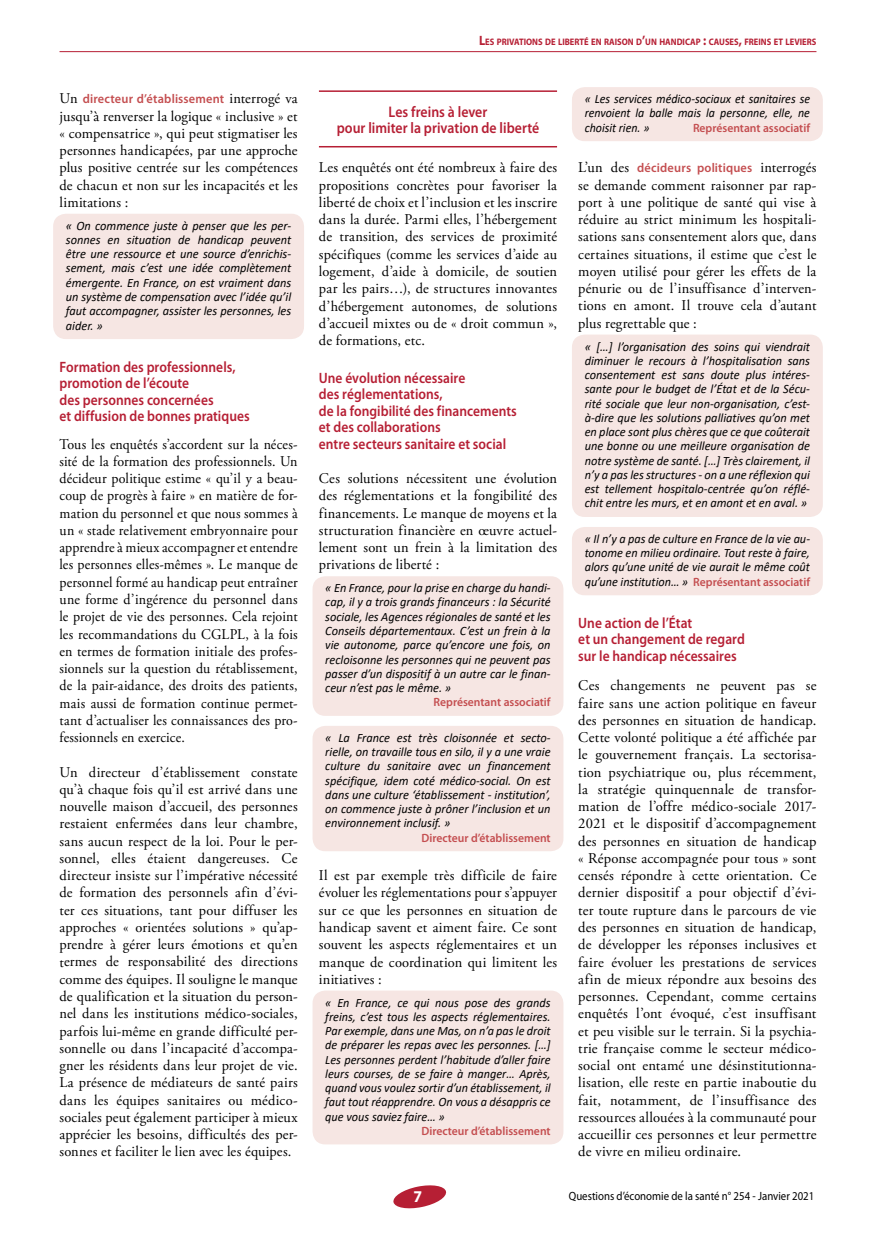
<style>
.page{position:relative;width:876px;height:1234px;background:#fff}
.page>*{position:absolute;margin:0;border:0;box-sizing:border-box;transform-origin:0 0}
.t1{font:700 16.5px "Myriad Pro";color:#fff;scale:.95 1}
.t2{font:600 15.3px/15.8px "Myriad Pro";color:#b61f34;text-align:center;scale:.9 1}
.t3{font:600 15px/16.5px "Myriad Pro";color:#b61f34;scale:.9 1}
.t4{font:14.85px/17.2px "Adobe Garamond Pro";letter-spacing:.01em;color:#000;text-align:justify}
.t5{font:14.85px/17.2px "Adobe Garamond Pro";letter-spacing:.01em;color:#000;text-align:justify;scale:.94 1}
.t6{font:italic 12.75px/14.2px "Calibri";color:#000;text-align:justify}
.t7{font:italic 12.75px/14.2px "Calibri";color:#000;text-align:justify;scale:.96 1}
.t8{font:italic 12.75px/14.2px "Calibri";color:#000;text-align:justify;scale:.94 1}
.t9{font:600 12.75px "Myriad Pro";letter-spacing:.015em;color:#c44e50}
.t10{font:600 12px "Myriad Pro";color:#c44e50}
.t11{font:12px "Myriad Pro";color:#000;scale:.9 1}
.t12{font:700 9.45px "Myriad Pro";color:#b61f34;scale:.9 1}
.s1{font-family:"Adobe Garamond Pro";font-weight:400;font-size:14.85px;color:#000}
.s2{font-size:13.5px}
.s3{font-family:"Calibri";font-weight:400;font-style:italic;font-size:12.75px;color:#000}
</style>
<div class="page">
<svg style="left:393px;top:1185px;width:54px;height:24px"></svg>
<hr style="left:60px;top:51px;width:756px;height:1px;background:#b61f34">
<div style="left:53px;top:214px;width:251px;height:125px;background:#f6e6e3;border-radius:13px"></div>
<hr style="left:319px;top:90px;width:238px;height:2px;background:#b61f34">
<hr style="left:319px;top:146px;width:238px;height:1px;background:#b61f34">
<div style="left:313px;top:576px;width:250px;height:139px;background:#f6e6e3;border-radius:13px"></div>
<div style="left:313px;top:725px;width:250px;height:126px;background:#f6e6e3;border-radius:13px"></div>
<div style="left:313px;top:990px;width:250px;height:154px;background:#f6e6e3;border-radius:13px"></div>
<div style="left:572px;top:87px;width:251px;height:54px;background:#f6e6e3;border-radius:13px"></div>
<div style="left:572px;top:334px;width:251px;height:183px;background:#f6e6e3;border-radius:13px"></div>
<div style="left:572px;top:527px;width:251px;height:68px;background:#f6e6e3;border-radius:13px"></div>
<p class="t9" style="left:60px;top:92px;width:240px"><span class="s1">Un</span> directeur d’établissement <span class="s1">interrogé va</span></p>
<p class="t4" style="left:60px;top:108px;width:240px">jusqu’à renverser la logique « inclusive » et « compensatrice », qui peut stigmatiser les personnes handicapées, par une approche plus positive centrée sur les compétences de chacun et non sur les incapacités et les limitations :</p>
<p class="t6" style="left:66px;top:218px;width:227px">« On commence juste à penser que les per&shy;sonnes en situation de handicap peuvent être une ressource et une source d’enrichis&shy;sement, mais c’est une idée complètement émergente. En France, on est vraiment dans un système de compensation avec l’idée qu’il faut accompagner, assister les personnes, les aider. »</p>
<p class="t3" style="left:60px;top:358px;width:213px">Formation des professionnels, promotion de l’écoute<br>des personnes concernées<br>et diffusion de bonnes pratiques</p>
<p class="t5" style="left:60px;top:435px;width:255px">Tous les enquêtés s’accordent sur la néces&shy;sité de la formation des professionnels. Un décideur politique estime « qu’il y a beau&shy;coup de progrès à faire » en matière de for&shy;mation du personnel et que nous sommes à un « stade relativement embryonnaire pour apprendre à mieux accompagner et entendre les personnes elles-mêmes ». Le manque de personnel formé au handicap peut entraîner une forme d’ingérence du personnel dans le projet de vie des personnes. Cela rejoint les recommandations du CGLPL, à la fois en termes de formation initiale des profes&shy;sionnels sur la question du rétablissement, de la pair-aidance, des droits des patients, mais aussi de formation continue permet&shy;tant d’actualiser les connaissances des pro&shy;fessionnels en exercice.</p>
<p class="t4" style="left:60px;top:763px;width:240px">Un directeur d’établissement constate qu’à chaque fois qu’il est arrivé dans une nouvelle maison d’accueil, des personnes restaient enfermées dans leur chambre, sans aucun respect de la loi. Pour le per&shy;sonnel, elles étaient dangereuses. Ce directeur insiste sur l’impérative nécessité de formation des personnels afin d’évi&shy;ter ces situations, tant pour diffuser les approches « orientées solutions » qu’ap&shy;prendre à gérer leurs émotions et qu’en termes de responsabilité des directions comme des équipes. Il souligne le manque de qualification et la situation du person&shy;nel dans les institutions médico-sociales, parfois lui-même en grande difficulté per&shy;sonnelle ou dans l’incapacité d’accompa&shy;gner les résidents dans leur projet de vie.<br>La présence de médiateurs de santé pairs dans les équipes sanitaires ou médico&shy;sociales peut également participer à mieux apprécier les besoins, difficultés des per&shy;sonnes et faciliter le lien avec les équipes.</p>
<p class="t12" style="left:479px;top:36px;width:376px"><span class="s2">L</span>ES PRIVATIONS DE LIBERTÉ EN RAISON D<span class="s2">’</span>UN HANDICAP <span class="s2">:</span> CAUSES<span class="s2">,</span> FREINS ET LEVIERS</p>
<p class="t2" style="left:337px;top:105px;width:227px">Les freins à lever<br>pour limiter la privation de liberté</p>
<p class="t4" style="left:319px;top:159px;width:240px">Les enquêtés ont été nombreux à faire des propositions concrètes pour favoriser la liberté de choix et l’inclusion et les inscrire dans la durée. Parmi elles, l’hébergement de transition, des services de proximité spécifiques (comme les services d’aide au logement, d’aide à domicile, de soutien par les pairs…), de structures innovantes d’hébergement autonomes, de solutions d’accueil mixtes ou de « droit commun », de formations, etc.</p>
<p class="t3" style="left:319px;top:369px;width:221px">Une évolution nécessaire<br>des réglementations,<br>de la fongibilité des financements et des collaborations<br>entre secteurs sanitaire et social</p>
<p class="t4" style="left:319px;top:470px;width:240px">Ces solutions nécessitent une évolution des réglementations et la fongibilité des financements. Le manque de moyens et la structuration financière en œuvre actuel&shy;lement sont un frein à la limitation des privations de liberté :</p>
<p class="t6" style="left:325px;top:580px;width:227px">« En France, pour la prise en charge du handi&shy;cap, il y a trois grands financeurs : la Sécurité sociale, les Agences régionales de santé et les Conseils départementaux. C’est un frein à la vie autonome, parce qu’encore une fois, on recloisonne les personnes qui ne peuvent pas passer d’un dispositif à un autre car le finan&shy;ceur n’est pas le même. »</p>
<p class="t10" style="left:434px;top:695px;width:119px">Représentant associatif</p>
<p class="t6" style="left:325px;top:729px;width:227px">« La France est très cloisonnée et secto&shy;rielle, on travaille tous en silo, il y a une vraie culture du sanitaire avec un financement spécifique, idem coté médico-social. On est dans une culture ‘établissement - institution’, on commence juste à prôner l’inclusion et un environnement inclusif. »</p>
<p class="t10" style="left:421px;top:830px;width:131px">Directeur d’établissement</p>
<p class="t4" style="left:319px;top:867px;width:240px">Il est par exemple très difficile de faire évoluer les réglementations pour s’appuyer sur ce que les personnes en situation de handicap savent et aiment faire. Ce sont souvent les aspects réglementaires et un manque de coordination qui limitent les initiatives :</p>
<p class="t7" style="left:325px;top:994px;width:236px">« En France, ce qui nous pose des grands freins, c’est tous les aspects réglementaires.<br>Par exemple, dans une Mas, on n’a pas le droit de préparer les repas avec les personnes. […] Les personnes perdent l’habitude d’aller faire leurs courses, de se faire à manger… Après, quand vous voulez sortir d’un établissement, il faut tout réapprendre. On vous a désappris ce que vous saviez faire… »</p>
<p class="t10" style="left:421px;top:1123px;width:131px">Directeur d’établissement</p>
<p class="t8" style="left:585px;top:91px;width:241px">« Les services médico-sociaux et sanitaires se renvoient la balle mais la personne, elle, ne choisit rien. »</p>
<p class="t10" style="left:693px;top:121px;width:119px">Représentant associatif</p>
<p class="t9" style="left:578px;top:161px;width:240px"><span class="s1">L’un des</span> décideurs politiques <span class="s1">interrogés</span></p>
<p class="t4" style="left:578px;top:177px;width:240px">se demande comment raisonner par rap&shy;port à une politique de santé qui vise à réduire au strict minimum les hospitali&shy;sations sans consentement alors que, dans certaines situations, il estime que c’est le moyen utilisé pour gérer les effets de la pénurie ou de l’insuffisance d’interven&shy;tions en amont. Il trouve cela d’autant plus regrettable que :</p>
<p class="t6" style="left:585px;top:338px;width:227px">« […] l’organisation des soins qui viendrait diminuer le recours à l’hospitalisation sans consentement est sans doute plus intéres&shy;sante pour le budget de l’État et de la Sécu&shy;rité sociale que leur non-organisation, c’est&shy;à-dire que les solutions palliatives qu’on met en place sont plus chères que ce que coûterait une bonne ou une meilleure organisation de notre système de santé. […] Très clairement, il n’y a pas les structures - on a une réflexion qui est tellement hospitalo-centrée qu’on réflé&shy;chit entre les murs, et en amont et en aval. »</p>
<p class="t7" style="left:585px;top:531px;width:236px">« Il n’y a pas de culture en France de la vie au&shy;tonome en milieu ordinaire. Tout reste à faire, alors qu’une unité de vie aurait le même coût</p>
<p class="t10" style="left:585px;top:575px;width:227px"><span class="s3">qu’une institution… »</span> Représentant associatif</p>
<p class="t3" style="left:578px;top:614px;width:187px">Une action de l’État<br>et un changement de regard sur le handicap nécessaires</p>
<p class="t4" style="left:578px;top:677px;width:240px">Ces changements ne peuvent pas se faire sans une action politique en faveur des personnes en situation de handicap.<br>Cette volonté politique a été affichée par le gouvernement français. La sectorisa&shy;tion psychiatrique ou, plus récemment, la stratégie quinquennale de transfor&shy;mation de l’offre médico-sociale 2017- 2021 et le dispositif d’accompagnement des personnes en situation de handicap « Réponse accompagnée pour tous » sont censés répondre à cette orientation. Ce dernier dispositif a pour objectif d’évi&shy;ter toute rupture dans le parcours de vie des personnes en situation de handicap, de développer les réponses inclusives et faire évoluer les prestations de services afin de mieux répondre aux besoins des personnes. Cependant, comme certains enquêtés l’ont évoqué, c’est insuffisant et peu visible sur le terrain. Si la psychia&shy;trie française comme le secteur médico&shy;social ont entamé une désinstitutionna&shy;lisation, elle reste en partie inaboutie du fait, notamment, de l’insuffisance des ressources allouées à la communauté pour accueillir ces personnes et leur permettre de vivre en milieu ordinaire.</p>
<p class="t1" style="left:413px;top:1186px;width:11px">7</p>
<p class="t11" style="left:569px;top:1188px;width:271px">Questions d’économie de la santé nn nnn n nnnnnnn nnnn</p>
</div>
